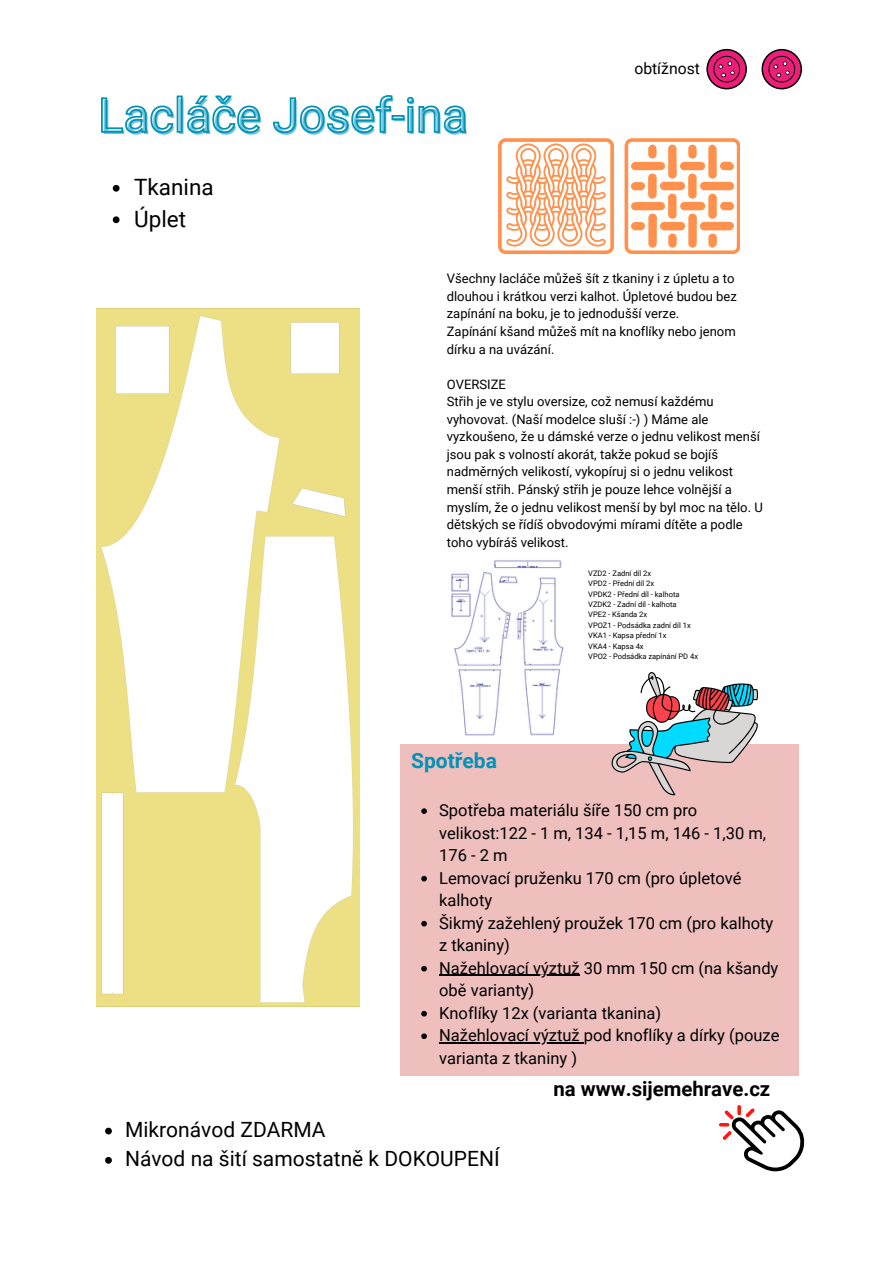
<style>
.page{position:relative;width:894px;height:1264px;background:#fff}
.page>*{position:absolute;margin:0;border:0;box-sizing:border-box;transform-origin:0 0}
.t1{font:47.25px "Roboto";color:#6fc5db}
.t2{font:22.5px "Roboto";color:#000}
.t3{font:21px "Roboto";color:#000}
.t4{font:700 21px "Roboto";color:#0292b7}
.t5{font:700 20.4px "Roboto";color:#000}
.t6{font:16.5px/22.5px "Roboto";color:#000}
.t7{font:15.75px "Roboto";color:#000}
.t8{font:13.05px/17.5px "Roboto";color:#000}
.t9{font:7.5px "Roboto";color:#000}
</style>
<div class="page">
<svg style="left:719px;top:1105px;width:85px;height:66px"></svg>
<div style="left:399px;top:744px;width:399px;height:331px;background:#efbfbe"></div>
<svg style="left:761px;top:49px;width:40px;height:40px"></svg>
<svg style="left:101px;top:95px;width:366px;height:39px"></svg>
<svg style="left:113px;top:185px;width:6px;height:7px"></svg>
<svg style="left:113px;top:216px;width:6px;height:7px"></svg>
<svg style="left:105px;top:1127px;width:7px;height:7px"></svg>
<svg style="left:105px;top:1157px;width:7px;height:6px"></svg>
<svg style="left:421px;top:808px;width:6px;height:6px"></svg>
<svg style="left:421px;top:875px;width:6px;height:6px"></svg>
<svg style="left:421px;top:920px;width:6px;height:6px"></svg>
<svg style="left:421px;top:965px;width:6px;height:6px"></svg>
<hr style="left:439px;top:974px;width:140px;height:2px;background:#000">
<svg style="left:421px;top:1010px;width:6px;height:6px"></svg>
<svg style="left:421px;top:1033px;width:6px;height:6px"></svg>
<hr style="left:439px;top:1042px;width:144px;height:1px;background:#000">
<svg style="left:706px;top:49px;width:40px;height:40px"></svg>
<svg style="left:611px;top:672px;width:147px;height:123px"></svg>
<img style="left:451px;top:560px;width:113px;height:176px">
<img style="left:96px;top:309px;width:263px;height:697px">
<svg style="left:498px;top:138px;width:242px;height:116px"></svg>
<p class="t1" style="left:100px;top:90px;width:371px">Lacláče Josef-ina</p>
<p class="t2" style="left:134px;top:174px;width:81px">Tkanina</p>
<p class="t2" style="left:134px;top:206px;width:53px">Úplet</p>
<p class="t7" style="left:634px;top:59px;width:67px">obtížnost</p>
<p class="t8" style="left:446px;top:270px;width:291px">Všechny lacláče můžeš šít z tkaniny i z úpletu a to dlouhou i krátkou verzi kalhot. Úpletové budou bez zapínání na boku, je to jednodušší verze.</p>
<p class="t8" style="left:446px;top:323px;width:290px">Zapínání kšand můžeš mít na knoflíky nebo jenom dírku a na uvázání.</p>
<p class="t8" style="left:446px;top:375px;width:61px">OVERSIZE</p>
<p class="t8" style="left:446px;top:393px;width:317px">Střih je ve stylu oversize, což nemusí každému vyhovovat. (Naší modelce sluší :-) ) Máme ale vyzkoušeno, že u dámské verze o jednu velikost menší jsou pak s volností akorát, takže pokud se bojíš nadměrných velikostí, vykopíruj si o jednu velikost menší střih. Pánský střih je pouze lehce volnější a myslím, že o jednu velikost menší by byl moc na tělo. U dětských se řídíš obvodovými mírami dítěte a podle toho vybíráš velikost.</p>
<p class="t4" style="left:411px;top:748px;width:87px">Spotřeba</p>
<p class="t9" style="left:588px;top:568px;width:64px">VZD2 - Zadní díl 2x</p>
<p class="t9" style="left:588px;top:579px;width:67px">VPD2 - Přední díl 2x</p>
<p class="t9" style="left:588px;top:589px;width:93px">VPDK2 - Přední díl - kalhota</p>
<p class="t9" style="left:588px;top:600px;width:90px">VZDK2 - Zadní díl - kalhota</p>
<p class="t9" style="left:588px;top:610px;width:60px">VPE2 - Kšanda 2x</p>
<p class="t9" style="left:588px;top:621px;width:104px">VPOZ1 - Podsádka zadní díl 1x</p>
<p class="t9" style="left:588px;top:631px;width:80px">VKA1 - Kapsa přední 1x</p>
<p class="t9" style="left:588px;top:642px;width:57px">VKA4 - Kapsa 4x</p>
<p class="t9" style="left:588px;top:652px;width:111px">VPO2 - Podsádka zapínání PD 4x</p>
<p class="t6" style="left:439px;top:799px;width:328px">Spotřeba materiálu šíře 150 cm pro velikost:122 - 1 m, 134 - 1,15 m, 146 - 1,30 m,<br>176-2m</p>
<p class="t6" style="left:439px;top:866px;width:304px">Lemovací pruženku 170 cm (pro úpletové kalhoty</p>
<p class="t6" style="left:439px;top:911px;width:335px">Šikmý zažehlený proužek 170 cm (pro kalhoty z tkaniny)</p>
<p class="t6" style="left:439px;top:956px;width:340px">Nažehlovací výztuž 30 mm 150 cm (na kšandy obě varianty)</p>
<p class="t6" style="left:439px;top:1001px;width:223px">Knoflíky 12x (varianta tkanina)</p>
<p class="t6" style="left:439px;top:1024px;width:342px">Nažehlovací výztuž pod knoflíky a dírky (pouze varianta z tkaniny )</p>
<p class="t3" style="left:125px;top:1117px;width:202px">Mikronávod ZDARMA</p>
<p class="t3" style="left:125px;top:1146px;width:376px">Návod na šití samostatně k DOKOUPENÍ</p>
<p class="t5" style="left:553px;top:1077px;width:218px">na www.sijemehrave.cz</p>
</div>
